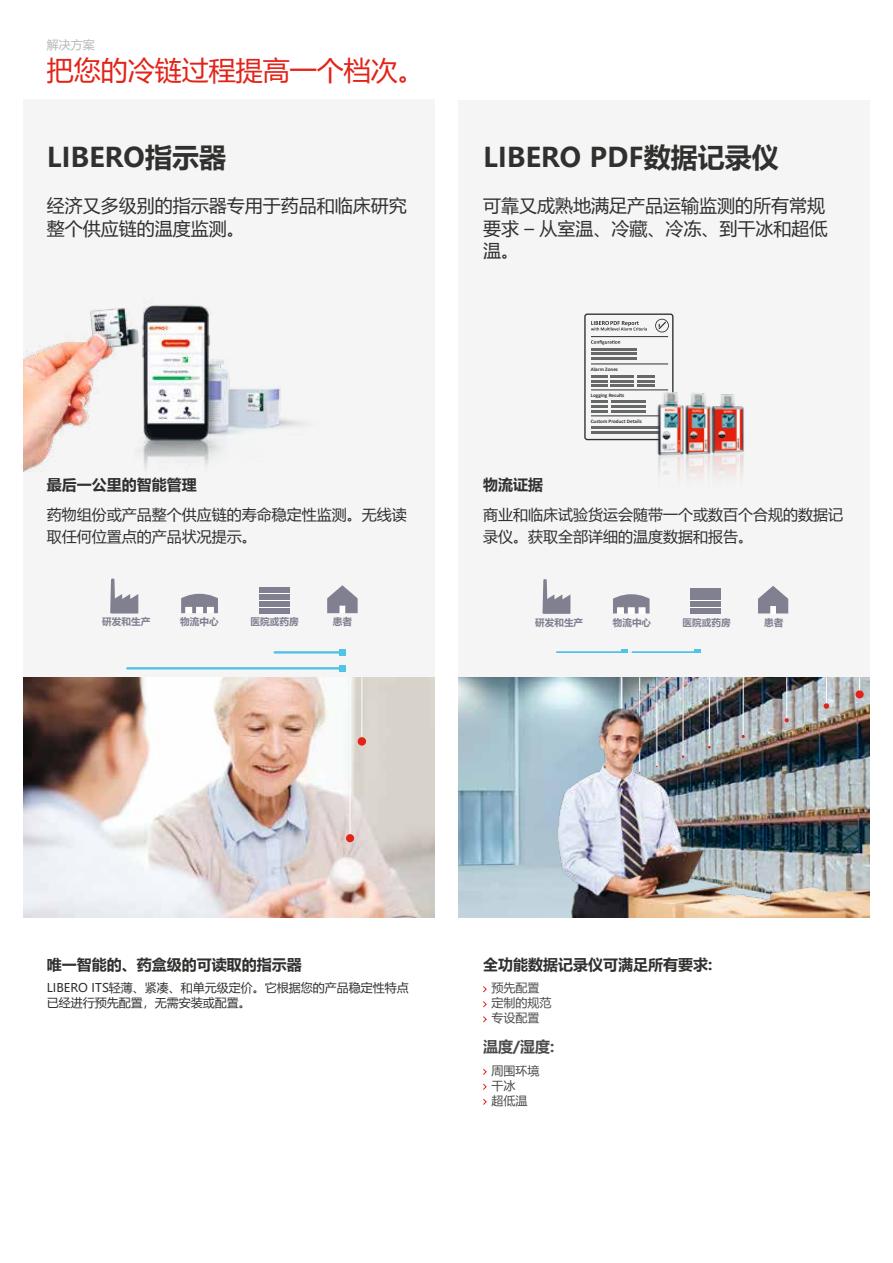
<style>
.page{position:relative;width:893px;height:1263px;background:#fff}
.page>*{position:absolute;margin:0;border:0;box-sizing:border-box;transform-origin:0 0}
.t1{font:700 27px "Microsoft Ya Hei";color:#30312f}
.t2{font:27px "Microsoft Ya Hei";color:#e32318}
.t3{font:18px/22.5px "Microsoft Ya Hei";color:#30312f}
.t4{font:15px/22.5px "Microsoft Ya Hei";color:#30312f}
.t5{font:700 15px "Microsoft Ya Hei";color:#30312f}
.t6{font:700 15px "Microsoft Ya Hei";color:#4a4b4a}
.t7{font:12px/15px "Microsoft Ya Hei";color:#30312f}
.t8{font:12px/15px "Microsoft Ya Hei";color:#4a4b4a}
.t9{font:12px "Microsoft Ya Hei";color:#b7b9b9}
.t10{font:700 9.75px "Microsoft Ya Hei";color:#818091}
.t11{font:700 9.6px "Microsoft Ya Hei";color:#818091}
.t12{font:700 5.25px "Calibri";color:#30312f}
</style>
<div class="page">
<div style="left:458px;top:100px;width:412px;height:794px;background:#f5f5f5"></div>
<img style="left:458px;top:677px;width:412px;height:240px">
<div style="left:23px;top:100px;width:412px;height:797px;background:#f5f5f5"></div>
<img style="left:23px;top:677px;width:412px;height:240px">
<svg style="left:483px;top:986px;width:4px;height:7px"></svg>
<svg style="left:483px;top:1001px;width:4px;height:7px"></svg>
<svg style="left:483px;top:1016px;width:4px;height:7px"></svg>
<svg style="left:483px;top:1068px;width:4px;height:7px"></svg>
<svg style="left:483px;top:1083px;width:4px;height:7px"></svg>
<svg style="left:483px;top:1098px;width:4px;height:7px"></svg>
<hr style="left:362px;top:677px;width:1px;height:60px;background:#fff">
<div style="left:358px;top:737px;width:8px;height:9px;background:#e32318;border-radius:50%"></div>
<hr style="left:350px;top:677px;width:1px;height:159px;background:#fff">
<div style="left:346px;top:834px;width:8px;height:8px;background:#e32318;border-radius:50%"></div>
<hr style="left:709px;top:677px;width:1px;height:69px;background:#fff">
<hr style="left:683px;top:677px;width:1px;height:79px;background:#fff">
<hr style="left:657px;top:677px;width:1px;height:89px;background:#fff">
<hr style="left:639px;top:677px;width:1px;height:96px;background:#fff">
<hr style="left:621px;top:677px;width:1px;height:102px;background:#fff">
<hr style="left:743px;top:677px;width:1px;height:60px;background:#fff">
<hr style="left:786px;top:677px;width:1px;height:44px;background:#fff">
<svg style="left:824px;top:677px;width:5px;height:30px"></svg>
<svg style="left:859px;top:677px;width:1px;height:13px"></svg>
<div style="left:855px;top:690px;width:9px;height:8px;background:#e32318;border-radius:50%"></div>
<img style="left:23px;top:303px;width:280px;height:169px">
<div style="left:584px;top:313px;width:89px;height:127px;border:1px solid #30312f;border-radius:2px"></div>
<svg style="left:591px;top:340px;width:29px;height:5px"></svg>
<hr style="left:591px;top:336px;width:77px;height:1px;background:#30312f">
<svg style="left:655px;top:319px;width:14px;height:13px"></svg>
<hr style="left:591px;top:348px;width:45px;height:2px;background:#676868">
<hr style="left:591px;top:353px;width:45px;height:2px;background:#676868">
<hr style="left:591px;top:357px;width:45px;height:3px;background:#676868">
<hr style="left:591px;top:364px;width:77px;height:1px;background:#30312f">
<svg style="left:591px;top:375px;width:17px;height:12px"></svg>
<hr style="left:611px;top:375px;width:23px;height:2px;background:#676868">
<hr style="left:611px;top:380px;width:23px;height:2px;background:#676868">
<hr style="left:611px;top:385px;width:23px;height:2px;background:#676868">
<hr style="left:591px;top:389px;width:77px;height:1px;background:#30312f">
<hr style="left:591px;top:400px;width:17px;height:3px;background:#676868">
<hr style="left:591px;top:405px;width:17px;height:3px;background:#676868">
<hr style="left:591px;top:410px;width:17px;height:3px;background:#676868">
<hr style="left:591px;top:415px;width:77px;height:1px;background:#30312f">
<hr style="left:591px;top:426px;width:76px;height:3px;background:#676868">
<hr style="left:591px;top:431px;width:76px;height:3px;background:#676868">
<hr style="left:611px;top:400px;width:35px;height:3px;background:#676868">
<hr style="left:611px;top:405px;width:35px;height:3px;background:#676868">
<hr style="left:611px;top:410px;width:35px;height:3px;background:#676868">
<svg style="left:637px;top:375px;width:17px;height:12px"></svg>
<img style="left:657px;top:381px;width:87px;height:96px">
<svg style="left:591px;top:321px;width:56px;height:9px"></svg>
<img style="left:543px;top:707px;width:327px;height:210px">
<svg style="left:110px;top:578px;width:28px;height:35px"></svg>
<svg style="left:259px;top:599px;width:31px;height:8px"></svg>
<svg style="left:181px;top:594px;width:37px;height:19px"></svg>
<div style="left:259px;top:608px;width:31px;height:5px;background:#818091"></div>
<div style="left:259px;top:601px;width:31px;height:5px;background:#818091"></div>
<div style="left:259px;top:594px;width:31px;height:5px;background:#818091"></div>
<div style="left:259px;top:587px;width:31px;height:6px;background:#818091"></div>
<svg style="left:327px;top:585px;width:31px;height:28px"></svg>
<hr style="left:275px;top:651px;width:67px;height:3px;background:#51c2e8">
<div style="left:339px;top:649px;width:6px;height:7px;background:#51c2e8"></div>
<hr style="left:127px;top:667px;width:215px;height:2px;background:#51c2e8">
<svg style="left:339px;top:665px;width:6px;height:6px"></svg>
<svg style="left:542px;top:579px;width:28px;height:35px"></svg>
<div style="left:691px;top:591px;width:30px;height:17px;background:linear-gradient(to right,#818091,#818091)"></div>
<svg style="left:613px;top:594px;width:36px;height:19px"></svg>
<div style="left:691px;top:608px;width:30px;height:5px;background:#818091"></div>
<div style="left:691px;top:601px;width:30px;height:6px;background:#818091"></div>
<div style="left:691px;top:595px;width:30px;height:5px;background:#818091"></div>
<div style="left:691px;top:588px;width:30px;height:5px;background:#818091"></div>
<svg style="left:758px;top:586px;width:30px;height:27px"></svg>
<hr style="left:557px;top:651px;width:67px;height:2px;background:#51c2e8">
<svg style="left:621px;top:649px;width:6px;height:4px"></svg>
<hr style="left:633px;top:651px;width:64px;height:2px;background:#51c2e8">
<svg style="left:694px;top:649px;width:6px;height:4px"></svg>
<p class="t9" style="left:47px;top:37px;width:49px">解决方案</p>
<h1 class="t2" style="left:47px;top:52px;width:379px">把您的冷链过程提高一个档次。</h1>
<h1 class="t1" style="left:47px;top:139px;width:181px">LIBERO指示器</h1>
<h1 class="t1" style="left:483px;top:139px;width:297px">LIBERO PDF数据记录仪</h1>
<p class="t3" style="left:47px;top:194px;width:361px">经济又多级别的指示器专用于药品和临床研究整个供应链的温度监测。</p>
<p class="t3" style="left:483px;top:194px;width:346px">可靠又成熟地满足产品运输监测的所有常规要求 – 从室温、冷藏、冷冻、到干冰和超低温。</p>
<p class="t5" style="left:47px;top:474px;width:152px">最后一公里的智能管理</p>
<p class="t4" style="left:47px;top:503px;width:361px">药物组份或产品整个供应链的寿命稳定性监测。无线读取任何位置点的产品状况提示。</p>
<p class="t12" style="left:591px;top:366px;width:29px">Alarm Zones</p>
<p class="t12" style="left:591px;top:392px;width:35px">Logging Results</p>
<p class="t12" style="left:591px;top:418px;width:53px">Custom Product Details</p>
<p class="t5" style="left:483px;top:474px;width:61px">物流证据</p>
<p class="t4" style="left:483px;top:503px;width:361px">商业和临床试验货运会随带一个或数百个合规的数据记录仪。获取全部详细的温度数据和报告。</p>
<p class="t10" style="left:102px;top:615px;width:50px">研发和生产</p>
<p class="t10" style="left:180px;top:615px;width:40px">物流中心</p>
<p class="t10" style="left:250px;top:615px;width:50px">医院或药房</p>
<p class="t10" style="left:333px;top:615px;width:21px">患者</p>
<p class="t11" style="left:535px;top:616px;width:50px">研发和生产</p>
<p class="t11" style="left:613px;top:616px;width:40px">物流中心</p>
<p class="t11" style="left:683px;top:616px;width:50px">医院或药房</p>
<p class="t11" style="left:764px;top:616px;width:21px">患者</p>
<p class="t5" style="left:47px;top:954px;width:257px">唯一智能的、药盒级的可读取的指示器</p>
<p class="t7" style="left:47px;top:980px;width:364px">LIBERO ITS轻薄、紧凑、和单元级定价。它根据您的产品稳定性特点已经进行预先配置，无需安装或配置。</p>
<p class="t5" style="left:483px;top:954px;width:231px">全功能数据记录仪可满足所有要求:</p>
<p class="t8" style="left:492px;top:980px;width:61px">预先配置定制的规范专设配置</p>
<p class="t6" style="left:483px;top:1036px;width:73px">温度/湿度:</p>
<p class="t8" style="left:492px;top:1062px;width:49px">周围环境干冰<br>超低温</p>
</div>
